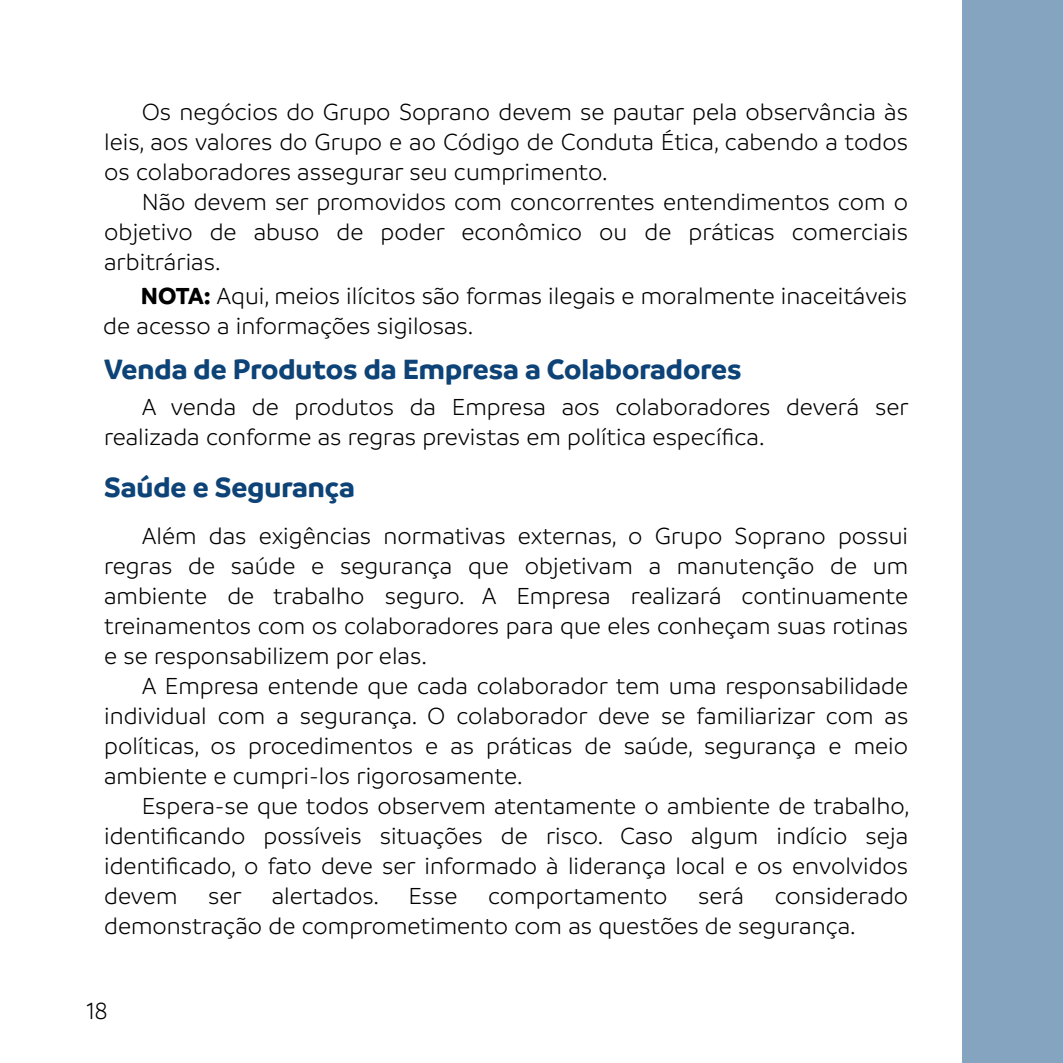
<style>
.page{position:relative;width:1063px;height:1063px;background:#fff}
.page>*{position:absolute;margin:0;border:0;box-sizing:border-box;transform-origin:0 0}
.t1{font:700 30px "Branding SF";color:#0e4377}
.t2{font:300 25px/30px "Branding SF";color:#000;text-align:justify}
.t3{font:300 25px/30px "Branding SF";color:#010000}
.s1{font-weight:700}
</style>
<div class="page">
<div style="left:962px;top:0;width:100px;height:1063px;background:#84a4c0"></div>
<p class="t2" style="left:104px;top:97px;width:805px;text-indent:38px">Os negócios do Grupo Soprano devem se pautar pela observância às leis, aos valores do Grupo e ao Código de Conduta Ética, cabendo a todos os colaboradores assegurar seu cumprimento.</p>
<p class="t2" style="left:104px;top:187px;width:805px;text-indent:38px">Não devem ser promovidos com concorrentes entendimentos com o objetivo de abuso de poder econômico ou de práticas comerciais arbitrárias.</p>
<p class="t3" style="left:103px;top:282px;width:805px;text-indent:38px"><span class="s1">NOTA:</span> Aqui, meios ilícitos são formas ilegais e moralmente inaceitáveis de acesso a informações sigilosas.</p>
<p class="t1" style="left:104px;top:352px;width:639px">Venda de Produtos da Empresa a Colaboradores</p>
<p class="t2" style="left:104px;top:392px;width:806px;text-indent:38px">A venda de produtos da Empresa aos colaboradores deverá ser realizada conforme as regras previstas em política específica.</p>
<p class="t1" style="left:104px;top:470px;width:252px">Saúde e Segurança</p>
<p class="t2" style="left:104px;top:521px;width:806px;text-indent:38px">Além das exigências normativas externas, o Grupo Soprano possui regras de saúde e segurança que objetivam a manutenção de um ambiente de trabalho seguro. A Empresa realizará continuamente treinamentos com os colaboradores para que eles conheçam suas rotinas e se responsabilizem por elas.</p>
<p class="t2" style="left:104px;top:671px;width:806px;text-indent:38px">A Empresa entende que cada colaborador tem uma responsabilidade individual com a segurança. O colaborador deve se familiarizar com as políticas, os procedimentos e as práticas de saúde, segurança e meio ambiente e cumpri-los rigorosamente.</p>
<p class="t2" style="left:104px;top:791px;width:807px;text-indent:38px">Espera-se que todos observem atentamente o ambiente de trabalho, identificando possíveis situações de risco. Caso algum indício seja identificado, o fato deve ser informado à liderança local e os envolvidos devem ser alertados. Esse comportamento será considerado demonstração de comprometimento com as questões de segurança.</p>
<p class="t2" style="left:86px;top:996px;width:23px">18</p>
</div>
